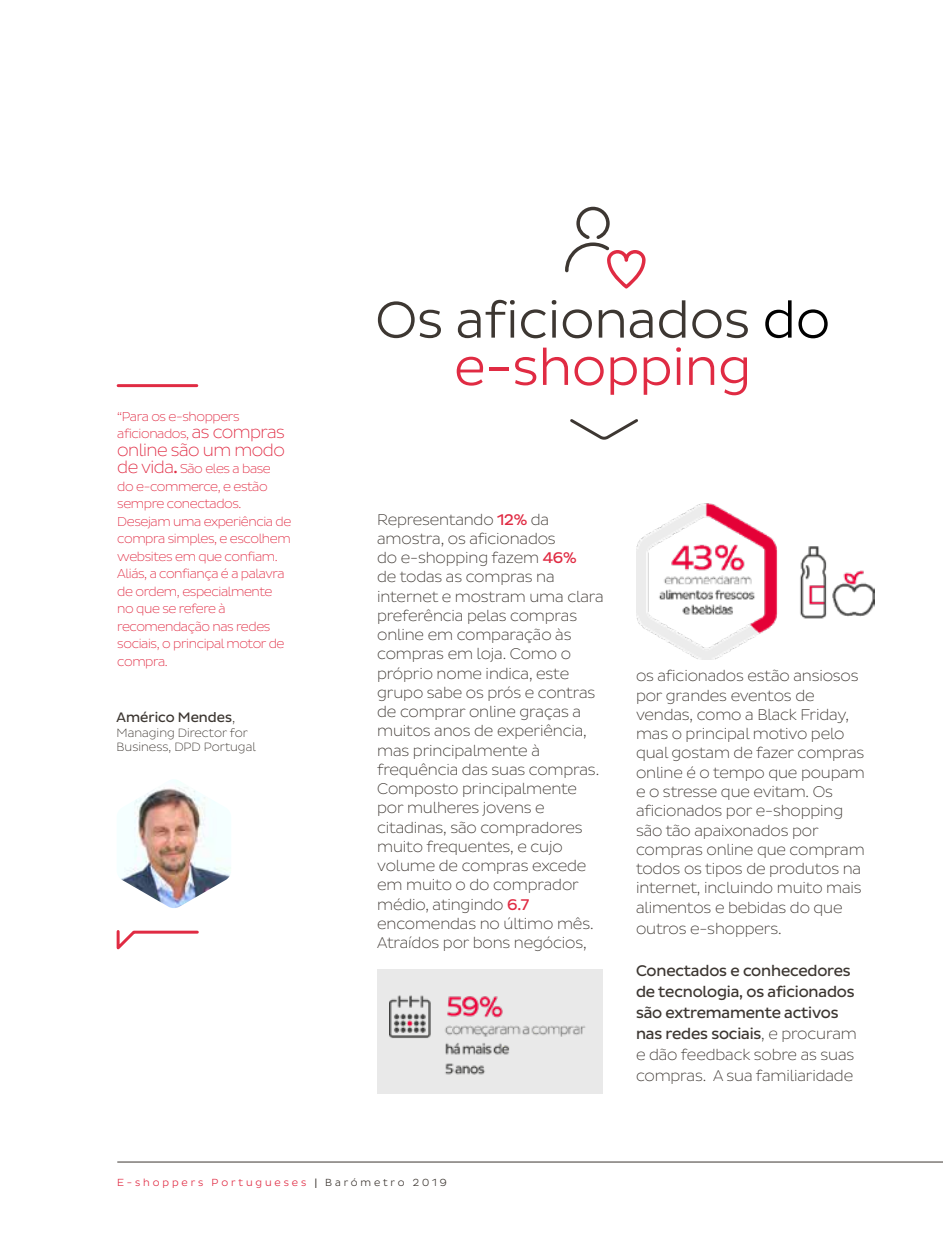
<style>
.page{position:relative;width:943px;height:1241px;background:#fff}
.page>*{position:absolute;margin:0;border:0;box-sizing:border-box;transform-origin:0 0}
.t1{font:52.5px/47.2px "Pluto Sans DPD Light";color:#3d3732;text-align:center}
.t2{font:300 17.5px "Pluto Sans DPD Extra";letter-spacing:-.03em;color:#e02b43}
.t3{font:300 15.75px/19.2px "Pluto Sans DPD Extra";letter-spacing:-.01em;color:#3d3732}
.t4{font:15.75px/21px "Pluto Sans DPD Regular";letter-spacing:-.01em;color:#3d3732}
.t5{font:14px "Pluto Sans DPD Regular";color:#3d3732}
.t6{font:300 13.12px/17.5px "Pluto Sans DPD Extra";letter-spacing:-.03em;color:#e02b43}
.t7{font:300 12.25px/14.7px "Pluto Sans DPD Extra";color:#3d3732}
.t8{font:10.5px "Pluto Sans DPD Light";letter-spacing:.275em;color:#e02b43}
.s1{font-size:17.5px}
.s2{font-family:"Pluto Sans DPD Regular";font-weight:400;font-size:17.5px}
.s3{font-family:"Pluto Sans DPD Extra";font-weight:300}
.s4{color:#000}
.s5{color:#e02b43}
.s6{font-family:"Pluto Sans DPD Regular";font-weight:400;color:#e02b43}
.s7{font-family:"Pluto Sans DPD Regular";color:#3d3732}
.s8{color:#3d3732}
</style>
<div class="page">
<hr style="left:117px;top:1161px;width:826px;height:1px;background:#3d3732">
<hr style="left:118px;top:384px;width:79px;height:3px;background:#e02b43">
<img style="left:118px;top:780px;width:113px;height:128px">
<svg style="left:116px;top:930px;width:83px;height:20px"></svg>
<svg style="left:570px;top:419px;width:68px;height:21px"></svg>
<div style="left:377px;top:968px;width:225px;height:124px;background:#e9e9e9"></div>
<img style="left:389px;top:995px;width:197px;height:80px">
<img style="left:636px;top:503px;width:238px;height:156px">
<svg style="left:565px;top:207px;width:80px;height:81px"></svg>
<p class="t6" style="left:117px;top:407px;width:169px">“Para os e-shoppers aficionados, <span class="s1">as compras</span></p>
<p class="t2" style="left:117px;top:439px;width:169px">online são um modo</p>
<p class="t6" style="left:117px;top:460px;width:175px"><span class="s1">de vida</span><span class="s2">.</span> São eles a base<br>do e-commerce, e estão sempre conectados.<br>Desejam uma experiência de compra simples, e escolhem websites em que confiam.<br>Aliás, a confiança é a palavra de ordem, especialmente no que se refere à recomendação nas redes sociais, o principal motor de compra.</p>
<p class="t5" style="left:117px;top:709px;width:120px">Américo Mendes<span class="s3">,</span></p>
<p class="t7" style="left:117px;top:725px;width:141px">Managing Director for<br>Business, DPD Portugal</p>
<h1 class="t1" style="left:375px;top:296px;width:456px">Os aficionados <span class="s4">do </span><span class="s5">e-shopping</span></h1>
<p class="t3" style="left:377px;top:509px;width:228px">Representando <span class="s6">12%</span> da amostra, os aficionados<br>do e-shopping fazem <span class="s6">46%<br></span>de todas as compras na internet e mostram uma clara preferência pelas compras online em comparação às compras em loja. Como o próprio nome indica, este grupo sabe os prós e contras de comprar online graças a muitos anos de experiência, mas principalmente à frequência das suas compras.<br>Composto principalmente por mulheres jovens e citadinas, são compradores muito frequentes, e cujo volume de compras excede em muito o do comprador médio, atingindo <span class="s6">6.7 </span>encomendas no último mês.<br>Atraídos por bons negócios,</p>
<p class="t3" style="left:636px;top:666px;width:230px">os aficionados estão ansiosos por grandes eventos de vendas, como a Black Friday, mas o principal motivo pelo qual gostam de fazer compras online é o tempo que poupam e o stresse que evitam. Os aficionados por e-shopping são tão apaixonados por compras online que compram todos os tipos de produtos na internet, incluindo muito mais alimentos e bebidas do que</p>
<p class="t3" style="left:636px;top:918px;width:147px">outros e-shoppers.</p>
<p class="t4" style="left:636px;top:959px;width:222px">Conectados e conhecedores de tecnologia, os aficionados são extremamente activos nas redes sociais<span class="s3">, e procuram</span></p>
<p class="t3" style="left:636px;top:1043px;width:220px;line-height:21px">e dão feedback sobre as suas compras. A sua familiaridade</p>
<p class="t8" style="left:117px;top:1176px;width:331px">E-shoppers Portugueses <span class="s7">|</span> <span class="s8">Barómetro 2019</span></p>
</div>
